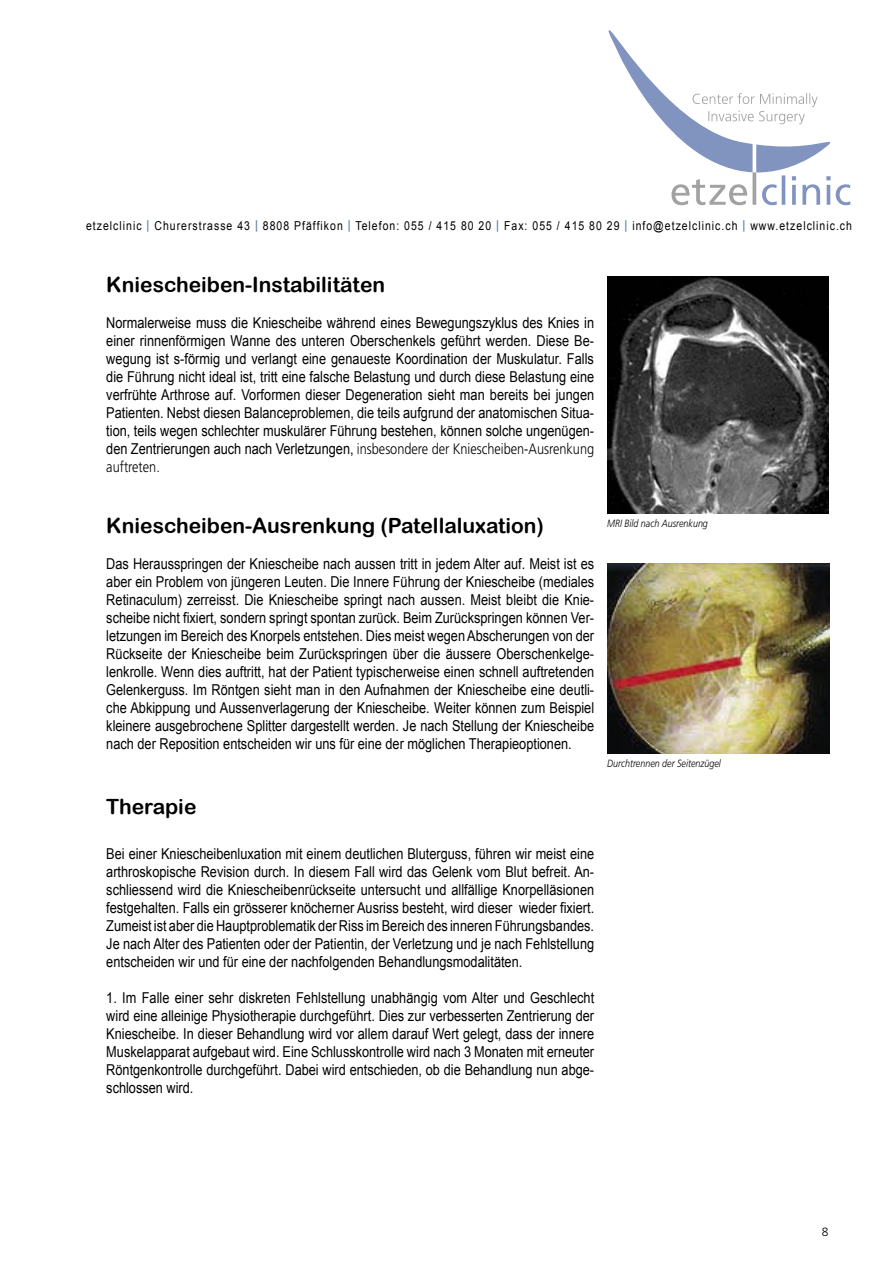
<style>
.page{position:relative;width:893px;height:1263px;background:#fff}
.page>*{position:absolute;margin:0;border:0;box-sizing:border-box;transform-origin:0 0}
.t1{font:21px "Arial Rounded MT Bold";color:#000}
.t2{font:15px/18px "Arial";color:#000;text-align:justify;scale:.85 1}
.t3{font:300 15px/18px "Frutiger";color:#000;scale:.85 1}
.t4{font:12.3px "Arial";letter-spacing:.1em;color:#000;scale:.85 1}
.t5{font:300 12px "Frutiger";color:#000}
.t6{font:italic 300 10.5px "Frutiger";color:#000;scale:.85 1}
.s1{font-weight:700;color:#6684b2}
.s2{font-family:"Arial";font-weight:400}
</style>
<div class="page">
<svg style="left:608px;top:30px;width:242px;height:175px"></svg>
<hr style="left:753px;top:172px;width:3px;height:33px;background:#a3a2a2">
<img style="left:607px;top:276px;width:222px;height:237px">
<img style="left:607px;top:564px;width:222px;height:189px">
<p class="t4" style="left:86px;top:219px;width:903px">etzelclinic <span class="s1">|</span> Churerstrasse 43 <span class="s1">|</span> 8808 Pfäffikon <span class="s1">|</span> Telefon: 055 / 415 80 20 <span class="s1">|</span> Fax: 055 / 415 80 29 <span class="s1">|</span> info@etzelclinic.ch <span class="s1">|</span> www.etzelclinic.ch</p>
<h1 class="t1" style="left:106px;top:272px;width:280px">Kniescheiben-Instabilitäten</h1>
<p class="t2" style="left:106px;top:313px;width:576px">Normalerweise muss die Kniescheibe während eines Bewegungszyklus des Knies in einer rinnenförmigen Wanne des unteren Oberschenkels geführt werden. Diese Be&shy;wegung ist s-förmig und verlangt eine genaueste Koordination der Muskulatur. Falls die Führung nicht ideal ist, tritt eine falsche Belastung und durch diese Belastung eine verfrühte Arthrose auf. Vorformen dieser Degeneration sieht man bereits bei jungen Patienten. Nebst diesen Balanceproblemen, die teils aufgrund der anatomischen Situa&shy;tion, teils wegen schlechter muskulärer Führung bestehen, können solche ungenügen-</p>
<p class="t3" style="left:106px;top:439px;width:575px"><span class="s2">den Zentrierungen auch nach Verletzungen,</span> insbesondere der Kniescheiben-Ausrenkung auftreten.</p>
<h1 class="t1" style="left:106px;top:513px;width:439px">Kniescheiben-Ausrenkung (Patellaluxation)</h1>
<p class="t2" style="left:106px;top:555px;width:575px">Das Herausspringen der Kniescheibe nach aussen tritt in jedem Alter auf. Meist ist es aber ein Problem von jüngeren Leuten. Die Innere Führung der Kniescheibe (mediales Retinaculum) zerreisst. Die Kniescheibe springt nach aussen. Meist bleibt die Knie&shy;scheibe nicht fixiert, sondern springt spontan zurück. Beim Zurückspringen können Ver&shy;letzungen im Bereich des Knorpels entstehen. Dies meist wegen Abscherungen von der Rückseite der Kniescheibe beim Zurückspringen über die äussere Oberschenkelge&shy;lenkrolle. Wenn dies auftritt, hat der Patient typischerweise einen schnell auftretenden Gelenkerguss. Im Röntgen sieht man in den Aufnahmen der Kniescheibe eine deutli&shy;che Abkippung und Aussenverlagerung der Kniescheibe. Weiter können zum Beispiel kleinere ausgebrochene Splitter dargestellt werden. Je nach Stellung der Kniescheibe nach der Reposition entscheiden wir uns für eine der möglichen Therapieoptionen.</p>
<h1 class="t1" style="left:106px;top:794px;width:92px">Therapie</h1>
<p class="t2" style="left:106px;top:844px;width:575px">Bei einer Kniescheibenluxation mit einem deutlichen Bluterguss, führen wir meist eine arthroskopische Revision durch. In diesem Fall wird das Gelenk vom Blut befreit. An&shy;schliessend wird die Kniescheibenrückseite untersucht und allfällige Knorpelläsionen festgehalten. Falls ein grösserer knöcherner Ausriss besteht, wird dieser wieder fixiert.<br>Zumeist ist aber die Hauptproblematik der Riss im Bereich des inneren Führungsbandes.<br>Je nach Alter des Patienten oder der Patientin, der Verletzung und je nach Fehlstellung entscheiden wir und für eine der nachfolgenden Behandlungsmodalitäten.</p>
<p class="t2" style="left:106px;top:988px;width:576px">1. Im Falle einer sehr diskreten Fehlstellung unabhängig vom Alter und Geschlecht wird eine alleinige Physiotherapie durchgeführt. Dies zur verbesserten Zentrierung der Kniescheibe. In dieser Behandlung wird vor allem darauf Wert gelegt, dass der innere Muskelapparat aufgebaut wird. Eine Schlusskontrolle wird nach 3 Monaten mit erneuter Röntgenkontrolle durchgeführt. Dabei wird entschieden, ob die Behandlung nun abge&shy;schlossen wird.</p>
<p class="t6" style="left:607px;top:517px;width:120px">MRI Bild nach Ausrenkung</p>
<p class="t6" style="left:607px;top:757px;width:135px">Durchtrennen der Seitenzügel</p>
<p class="t5" style="left:822px;top:1225px;width:8px">8</p>
</div>
